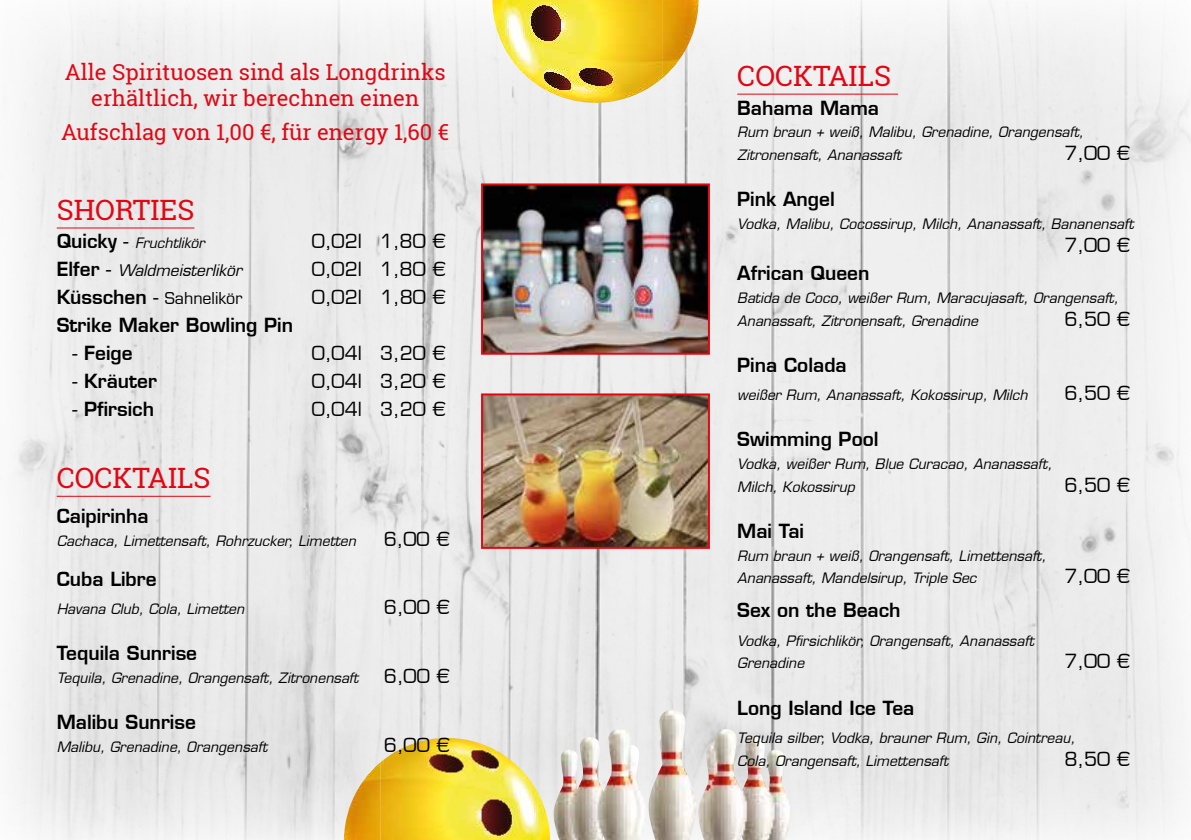
<style>
.page{position:relative;width:1191px;height:840px;background:#fff}
.page>*{position:absolute;margin:0;border:0;box-sizing:border-box;transform-origin:0 0}
.t1{font:28px "Roboto Slab";color:#e30613}
.t2{font:22px/26.4px "Roboto Slab";color:#e30613;text-align:center}
.t3{font:600 19px "Eurostile LT";color:#000}
.t4{font:19px "Eurostile LT";color:#000}
.t5{font:16px "Eurostile LT";color:#000}
.t6{font:italic 15.6px "Eurostile LT";color:#000}
.t7{font:italic 14px/22.8px "Eurostile LT";color:#000}
.s1{font-weight:600;font-style:normal;font-size:19px}
.s2{font-style:normal;font-size:19px}
.s3{font-weight:600;font-size:19px}
.s4{font-size:19px}
.s5{font-weight:400}
</style>
<div class="page">
<img style="left:9px;top:0;width:1182px;height:839px">
<img style="left:597px;top:709px;width:99px;height:130px">
<img style="left:380px;top:737px;width:170px;height:102px">
<img style="left:344px;top:762px;width:36px;height:77px">
<img style="left:492px;top:0;width:170px;height:104px">
<img style="left:662px;top:0;width:36px;height:78px">
<img style="left:484px;top:186px;width:223px;height:165px">
<div style="left:481px;top:183px;width:229px;height:171px;border:2px solid #e30613"></div>
<img style="left:484px;top:396px;width:223px;height:149px">
<div style="left:481px;top:393px;width:229px;height:155px;border:2px solid #e30613"></div>
<hr style="left:57px;top:227px;width:137px;height:1px;background:#e30613">
<hr style="left:57px;top:495px;width:154px;height:1px;background:#e30613">
<hr style="left:737px;top:94px;width:161px;height:1px;background:#e30613">
<h2 class="t2" style="left:65px;top:58px;width:382px">Alle Spirituosen sind als Longdrinks erhältlich, wir berechnen einen</h2>
<h2 class="t2" style="left:61px;top:118px;width:389px">Aufschlag von 1,00 €, für energy 1,60 €</h2>
<h1 class="t1" style="left:57px;top:190px;width:139px">SHORTIES</h1>
<p class="t7" style="left:57px;top:231px;width:150px"><span class="s1">Quicky</span> <span class="s2">-</span> Fruchtlikör</p>
<h3 class="t4" style="left:312px;top:229px;width:135px">0,02l 1,80 €</h3>
<p class="t6" style="left:57px;top:261px;width:187px"><span class="s1">Elfer</span> <span class="s2">-</span> Waldmeisterlikör</p>
<h3 class="t4" style="left:312px;top:257px;width:135px">0,02l 1,80 €</h3>
<p class="t5" style="left:57px;top:288px;width:187px"><span class="s3">Küsschen</span> <span class="s4">-</span> Sahnelikör</p>
<h3 class="t4" style="left:312px;top:285px;width:135px">0,02l 1,80 €</h3>
<h3 class="t3" style="left:57px;top:313px;width:238px">Strike Maker Bowling Pin</h3>
<h3 class="t3" style="left:73px;top:341px;width:62px"><span class="s5">-</span> Feige</h3>
<h3 class="t4" style="left:312px;top:341px;width:135px">0,04l 3,20 €</h3>
<h3 class="t3" style="left:73px;top:369px;width:86px"><span class="s5">-</span> Kräuter</h3>
<h3 class="t4" style="left:312px;top:369px;width:135px">0,04l 3,20 €</h3>
<h3 class="t3" style="left:73px;top:397px;width:83px"><span class="s5">-</span> Pfirsich</h3>
<h3 class="t4" style="left:312px;top:397px;width:135px">0,04l 3,20 €</h3>
<h1 class="t1" style="left:57px;top:458px;width:155px">COCKTAILS</h1>
<h3 class="t3" style="left:57px;top:504px;width:94px">Caipirinha</h3>
<p class="t7" style="left:57px;top:529px;width:301px">Cachaca, Limettensaft, Rohrzucker, Limetten</p>
<h3 class="t4" style="left:384px;top:527px;width:67px">6,00 €</h3>
<h3 class="t3" style="left:57px;top:566px;width:102px">Cuba Libre</h3>
<p class="t7" style="left:57px;top:597px;width:189px">Havana Club, Cola, Limetten</p>
<h3 class="t4" style="left:384px;top:595px;width:67px">6,00 €</h3>
<h3 class="t3" style="left:57px;top:641px;width:142px">Tequila Sunrise</h3>
<p class="t7" style="left:57px;top:666px;width:303px">Tequila, Grenadine, Orangensaft, Zitronensaft</p>
<h3 class="t4" style="left:384px;top:664px;width:67px">6,00 €</h3>
<h3 class="t3" style="left:57px;top:710px;width:141px">Malibu Sunrise</h3>
<p class="t7" style="left:57px;top:735px;width:212px">Malibu, Grenadine, Orangensaft</p>
<h3 class="t4" style="left:384px;top:733px;width:67px">6,00 €</h3>
<h1 class="t1" style="left:737px;top:57px;width:155px">COCKTAILS</h1>
<h3 class="t3" style="left:737px;top:96px;width:143px">Bahama Mama</h3>
<p class="t7" style="left:737px;top:121px;width:348px">Rum braun + weiß, Malibu, Grenadine, Orangensaft,<br>Zitronensaft, Ananassaft</p>
<h3 class="t4" style="left:1064px;top:141px;width:67px">7,00 €</h3>
<h3 class="t3" style="left:737px;top:187px;width:99px">Pink Angel</h3>
<p class="t7" style="left:737px;top:212px;width:398px">Vodka, Malibu, Cocossirup, Milch, Ananassaft, Bananensaft</p>
<h3 class="t4" style="left:1064px;top:233px;width:67px">7,00 €</h3>
<h3 class="t3" style="left:737px;top:261px;width:134px">African Queen</h3>
<p class="t7" style="left:737px;top:286px;width:383px">Batida de Coco, weißer Rum, Maracujasaft, Orangensaft,<br>Ananassaft, Zitronensaft, Grenadine</p>
<h3 class="t4" style="left:1064px;top:307px;width:67px">6,50 €</h3>
<h3 class="t3" style="left:737px;top:353px;width:111px">Pina Colada</h3>
<p class="t7" style="left:737px;top:383px;width:292px">weißer Rum, Ananassaft, Kokossirup, Milch</p>
<h3 class="t4" style="left:1064px;top:381px;width:67px">6,50 €</h3>
<h3 class="t3" style="left:737px;top:427px;width:143px">Swimming Pool</h3>
<p class="t7" style="left:737px;top:452px;width:316px">Vodka, weißer Rum, Blue Curacao, Ananassaft,<br>Milch, Kokossirup</p>
<h3 class="t4" style="left:1064px;top:473px;width:67px">6,50 €</h3>
<h3 class="t3" style="left:737px;top:519px;width:68px">Mai Tai</h3>
<p class="t7" style="left:737px;top:543px;width:310px">Rum braun + weiß, Orangensaft, Limettensaft,<br>Ananassaft, Mandelsirup, Triple Sec</p>
<h3 class="t3" style="left:737px;top:597px;width:165px">Sex on the Beach</h3>
<p class="t7" style="left:737px;top:628px;width:298px">Vodka, Pfirsichlikör, Orangensaft, Ananassaft<br>Grenadine</p>
<h3 class="t4" style="left:1064px;top:564px;width:67px">7,00 €</h3>
<h3 class="t4" style="left:1064px;top:649px;width:67px">7,00 €</h3>
<h3 class="t3" style="left:737px;top:695px;width:179px">Long Island Ice Tea</h3>
<p class="t7" style="left:737px;top:725px;width:339px">Tequila silber, Vodka, brauner Rum, Gin, Cointreau,<br>Cola, Orangensaft, Limettensaft</p>
<h3 class="t4" style="left:1064px;top:746px;width:67px">8,50 €</h3>
</div>
